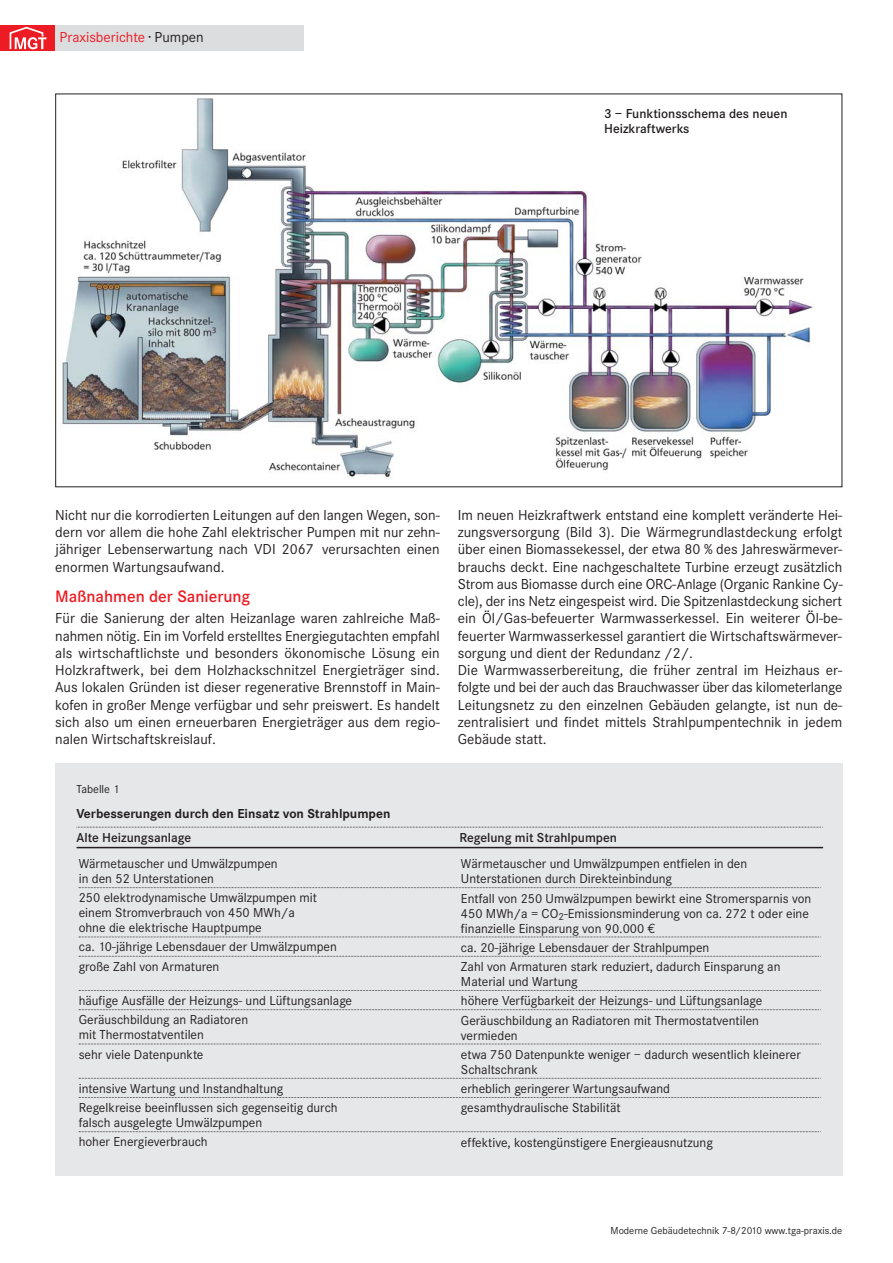
<style>
.page{position:relative;width:893px;height:1263px;background:#fff}
.page>*{position:absolute;margin:0;border:0;box-sizing:border-box;transform-origin:0 0}
.t1{font:600 17.25px "Corporate S";color:#ed1c24}
.t2{font:15px/17.2px "Corporate S";color:#231f20;text-align:justify}
.t3{font:15px "Corporate S";color:#ed1c24}
.t4{font:13.5px/19.2px "Corporate S";color:#231f20}
.t5{font:600 13.5px/15px "Corporate S";color:#231f20}
.t6{font:700 13.5px "Corporate S";color:#231f20}
.t7{font:12px "Corporate S";color:#231f20}
.t8{font:10.5px "Corporate S";color:#231f20}
.s1{color:#231f20}
.s2{font-family:"Euro Mono"}
</style>
<div class="page">
<div style="left:0;top:26px;width:55px;height:25px;background:#ed1c24"></div>
<svg style="left:9px;top:26px;width:37px;height:24px"></svg>
<div style="left:55px;top:26px;width:248px;height:25px;background:#dcddde"></div>
<img style="left:62px;top:98px;width:751px;height:380px">
<div style="left:55px;top:763px;width:787px;height:413px;background:#e6e7e8"></div>
<svg style="left:77px;top:827px;width:746px;height:1px"></svg>
<hr style="left:77px;top:847px;width:746px;height:1px;background:#231f20">
<svg style="left:79px;top:887px;width:742px;height:1px"></svg>
<svg style="left:79px;top:936px;width:742px;height:1px"></svg>
<svg style="left:79px;top:956px;width:742px;height:1px"></svg>
<svg style="left:79px;top:990px;width:742px;height:1px"></svg>
<svg style="left:79px;top:1009px;width:742px;height:1px"></svg>
<svg style="left:79px;top:1043px;width:742px;height:1px"></svg>
<svg style="left:79px;top:1078px;width:742px;height:1px"></svg>
<svg style="left:79px;top:1097px;width:742px;height:1px"></svg>
<svg style="left:79px;top:1131px;width:742px;height:1px"></svg>
<p class="t3" style="left:60px;top:32px;width:171px">Praxisberichte <span class="s1">Verbundrohr</span></p>
<p class="t2" style="left:149px;top:30px;width:56px">· Pumpen</p>
<p class="t5" style="left:604px;top:108px;width:185px">3 – Funktionsschema des neuen<br>Heizkraftwerks</p>
<p class="t2" style="left:55px;top:508px;width:386px">Nicht nur die korrodierten Leitungen auf den langen Wegen, son&shy;dern vor allem die hohe Zahl elektrischer Pumpen mit nur zehn&shy;jähriger Lebenserwartung nach VDI 2067 verursachten einen enormen Wartungsaufwand.</p>
<p class="t1" style="left:55px;top:590px;width:196px">Maßnahmen der Sanierung</p>
<p class="t2" style="left:55px;top:611px;width:386px">Für die Sanierung der alten Heizanlage waren zahlreiche Maß&shy;nahmen nötig. Ein im Vorfeld erstelltes Energiegutachten empfahl als wirtschaftlichste und besonders ökonomische Lösung ein Holzkraftwerk, bei dem Holzhackschnitzel Energieträger sind.<br>Aus lokalen Gründen ist dieser regenerative Brennstoff in Main&shy;kofen in großer Menge verfügbar und sehr preiswert. Es handelt sich also um einen erneuerbaren Energieträger aus dem regio&shy;nalen Wirtschaftskreislauf.</p>
<p class="t2" style="left:458px;top:508px;width:386px;text-align:left">Im neuen Heizkraftwerk entstand eine komplett veränderte Hei&shy;zungsversorgung (Bild 3). Die Wärmegrundlastdeckung erfolgt über einen Biomassekessel, der etwa 80 % des Jahreswärmever&shy;brauchs deckt. Eine nachgeschaltete Turbine erzeugt zusätzlich Strom aus Biomasse durch eine ORC-Anlage (Organic Rankine Cy&shy;cle), der ins Netz eingespeist wird. Die Spitzenlastdeckung sichert ein Öl/Gas-befeuerter Warmwasserkessel. Ein weiterer Öl-be&shy;feuerter Warmwasserkessel garantiert die Wirtschaftswärmever&shy;sorgung und dient der Redundanz /2/.<br>Die Warmwasserbereitung, die früher zentral im Heizhaus er&shy;folgte und bei der auch das Brauchwasser über das kilometerlange Leitungsnetz zu den einzelnen Gebäuden gelangte, ist nun de&shy;zentralisiert und findet mittels Strahlpumpentechnik in jedem Gebäude statt.</p>
<p class="t7" style="left:77px;top:784px;width:44px">Tabelle 1</p>
<p class="t6" style="left:77px;top:809px;width:315px">Verbesserungen durch den Einsatz von Strahlpumpen</p>
<p class="t5" style="left:77px;top:831px;width:116px">Alte Heizungsanlage</p>
<p class="t5" style="left:459px;top:831px;width:159px">Regelung mit Strahlpumpen</p>
<p class="t4" style="left:461px;top:858px;width:288px;line-height:15px">Wärmetauscher und Umwälzpumpen entfielen in den<br>Unterstationen durch Direkteinbindung</p>
<p class="t4" style="left:461px;top:892px;width:352px;line-height:15px">Entfall von 250 Umwälzpumpen bewirkt eine Stromersparnis von<br>450 MWh/a = CO<sub>2</sub>-Emissionsminderung von ca. 272 t oder eine finanzielle Einsparung von 90.000 <span class="s2">€</span></p>
<p class="t4" style="left:461px;top:939px;width:321px">ca. 20-jährige Lebensdauer der Strahlpumpen<br>Zahl von Armaturen stark reduziert, dadurch Einsparung an</p>
<p class="t4" style="left:461px;top:973px;width:303px">Material und Wartung<br>höhere Verfügbarkeit der Heizungs- und Lüftungsanlage<br>Geräuschbildung an Radiatoren mit Thermostatventilen</p>
<p class="t4" style="left:461px;top:1027px;width:341px">vermieden<br>etwa 750 Datenpunkte weniger – dadurch wesentlich kleinerer</p>
<p class="t4" style="left:461px;top:1061px;width:211px">Schaltschrank<br>erheblich geringerer Wartungsaufwand gesamthydraulische Stabilität</p>
<p class="t4" style="left:461px;top:1134px;width:253px">effektive, kostengünstigere Energieausnutzung</p>
<p class="t4" style="left:79px;top:857px;width:200px;line-height:15px">Wärmetauscher und Umwälzpumpen in den 52 Unterstationen</p>
<p class="t4" style="left:79px;top:891px;width:240px;line-height:15px">250 elektrodynamische Umwälzpumpen mit einem Stromverbrauch von 450 MWh/a ohne die elektrische Hauptpumpe</p>
<p class="t4" style="left:79px;top:939px;width:260px">ca. 10-jährige Lebensdauer der Umwälzpumpen große Zahl von Armaturen</p>
<p class="t4" style="left:79px;top:992px;width:275px">häufige Ausfälle der Heizungs- und Lüftungsanlage<br>Geräuschbildung an Radiatoren</p>
<p class="t4" style="left:79px;top:1026px;width:127px">mit Thermostatventilen sehr viele Datenpunkte</p>
<p class="t4" style="left:79px;top:1080px;width:260px">intensive Wartung und Instandhaltung<br>Regelkreise beeinflussen sich gegenseitig durch</p>
<p class="t4" style="left:79px;top:1114px;width:185px">falsch ausgelegte Umwälzpumpen hoher Energieverbrauch</p>
<p class="t8" style="left:610px;top:1227px;width:233px">Moderne Gebäudetechnik 7-8/2010 www.tga-praxis.de</p>
</div>
